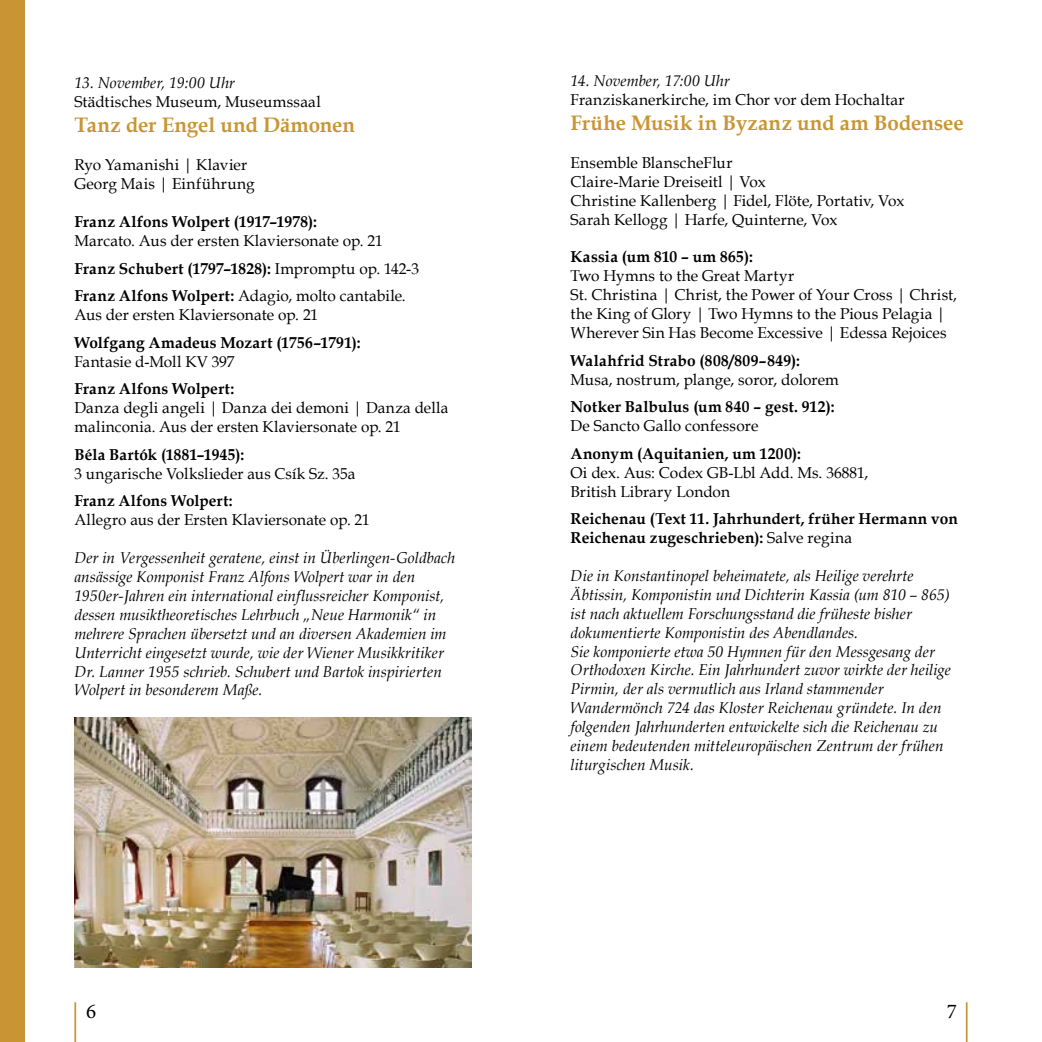
<style>
.page{position:relative;width:1042px;height:1042px;background:#fff}
.page>*{position:absolute;margin:0;border:0;box-sizing:border-box;transform-origin:0 0}
.t1{font:700 21px "Book Antiqua";color:#c99534}
.t2{font:21px "Minion Pro";color:#000}
.t3{font:italic 15.75px/18.9px "Book Antiqua";letter-spacing:.005em;color:#000}
.t4{font:15.75px/18.9px "Book Antiqua";letter-spacing:.01em;color:#000}
.t5{font:700 15.75px/18.9px "Book Antiqua";letter-spacing:.015em;color:#000}
.s1{font-weight:700}
.s2{font-weight:400}
</style>
<div class="page">
<hr style="left:74px;top:1002px;width:2px;height:40px;background:#c99534">
<hr style="left:966px;top:1002px;width:1px;height:40px;background:#c99534">
<div style="left:0;top:0;width:25px;height:1042px;background:#c99534"></div>
<img style="left:74px;top:718px;width:397px;height:249px">
<p class="t3" style="left:74px;top:73px;width:162px">13. November, 19:00 Uhr</p>
<p class="t4" style="left:74px;top:92px;width:248px">Städtisches Museum, Museumssaal</p>
<h1 class="t1" style="left:74px;top:111px;width:282px">Tanz der Engel und Dämonen</h1>
<p class="t4" style="left:74px;top:155px;width:182px">Ryo Yamanishi | Klavier<br>Georg Mais | Einführung</p>
<p class="t5" style="left:74px;top:212px;width:244px">Franz Alfons Wolpert (1917–1978):</p>
<p class="t4" style="left:74px;top:226px;width:346px;line-height:27.7px">Marcato. Aus der ersten Klaviersonate op. 21<br><span class="s1">Franz Schubert (1797–1828):</span> Impromptu op. 142-3<br><span class="s1">Franz Alfons Wolpert:</span> Adagio, molto cantabile.</p>
<p class="t4" style="left:74px;top:305px;width:245px">Aus der ersten Klaviersonate op. 21</p>
<p class="t5" style="left:74px;top:333px;width:288px">Wolfgang Amadeus Mozart (1756–1791):</p>
<p class="t4" style="left:74px;top:351px;width:162px">Fantasie d-Moll KV 397</p>
<p class="t5" style="left:74px;top:379px;width:161px">Franz Alfons Wolpert:</p>
<p class="t4" style="left:74px;top:398px;width:375px">Danza degli angeli | Danza dei demoni | Danza della malinconia. Aus der ersten Klaviersonate op. 21</p>
<p class="t5" style="left:74px;top:445px;width:171px">Béla Bartók (1881–1945):</p>
<p class="t4" style="left:74px;top:463px;width:283px">3 ungarische Volkslieder aus Csík Sz. 35a</p>
<p class="t5" style="left:74px;top:491px;width:160px">Franz Alfons Wolpert:</p>
<p class="t4" style="left:74px;top:510px;width:297px">Allegro aus der Ersten Klaviersonate op. 21</p>
<p class="t3" style="left:74px;top:548px;width:382px">Der in Vergessenheit geratene, einst in Überlingen-Goldbach ansässige Komponist Franz Alfons Wolpert war in den 1950er-Jahren ein international einflussreicher Komponist, dessen musiktheoretisches Lehrbuch „Neue Harmonik“ in mehrere Sprachen übersetzt und an diversen Akademien im Unterricht eingesetzt wurde, wie der Wiener Musikkritiker Dr. Lanner 1955 schrieb. Schubert und Bartok inspirierten Wolpert in besonderem Maße.</p>
<p class="t3" style="left:570px;top:71px;width:161px">14. November, 17:00 Uhr</p>
<p class="t4" style="left:570px;top:90px;width:335px">Franziskanerkirche, im Chor vor dem Hochaltar</p>
<h1 class="t1" style="left:570px;top:109px;width:395px">Frühe Musik in Byzanz und am Bodensee</h1>
<p class="t4" style="left:570px;top:153px;width:335px">Ensemble BlanscheFlur<br>Claire-Marie Dreiseitl | Vox<br>Christine Kallenberg | Fidel, Flöte, Portativ, Vox Sarah Kellogg | Harfe, Quinterne, Vox</p>
<p class="t5" style="left:570px;top:247px;width:184px">Kassia (um 810 – um 865):</p>
<p class="t4" style="left:570px;top:266px;width:388px">Two Hymns to the Great Martyr<br>St. Christina | Christ, the Power of Your Cross | Christ, the King of Glory | Two Hymns to the Pious Pelagia | Wherever Sin Has Become Excessive | Edessa Rejoices</p>
<p class="t5" style="left:570px;top:351px;width:231px">Walahfrid Strabo (808/809–849):</p>
<p class="t4" style="left:570px;top:369px;width:270px">Musa, nostrum, plange, soror, dolorem</p>
<p class="t5" style="left:570px;top:397px;width:265px">Notker Balbulus (um 840 – gest. 912):</p>
<p class="t4" style="left:570px;top:416px;width:189px">De Sancto Gallo confessore</p>
<p class="t5" style="left:570px;top:444px;width:232px">Anonym (Aquitanien, um 1200):</p>
<p class="t4" style="left:570px;top:462px;width:299px">Oi dex. Aus: Codex GB-Lbl Add. Ms. 36881,<br>British Library London</p>
<p class="t5" style="left:570px;top:509px;width:389px">Reichenau (Text 11. Jahrhundert, früher Hermann von<br>Reichenau zugeschrieben): <span class="s2">Salve regina</span></p>
<p class="t3" style="left:570px;top:566px;width:382px">Die in Konstantinopel beheimatete, als Heilige verehrte Äbtissin, Komponistin und Dichterin Kassia (um 810 – 865) ist nach aktuellem Forschungsstand die früheste bisher dokumentierte Komponistin des Abendlandes.<br>Sie komponierte etwa 50 Hymnen für den Messgesang der Orthodoxen Kirche. Ein Jahrhundert zuvor wirkte der heilige Pirmin, der als vermutlich aus Irland stammender Wandermönch 724 das Kloster Reichenau gründete. In den folgenden Jahrhunderten entwickelte sich die Reichenau zu einem bedeutenden mitteleuropäischen Zentrum der frühen liturgischen Musik.</p>
<h1 class="t2" style="left:86px;top:997px;width:12px">6</h1>
<h1 class="t2" style="left:946px;top:997px;width:12px">7</h1>
</div>
